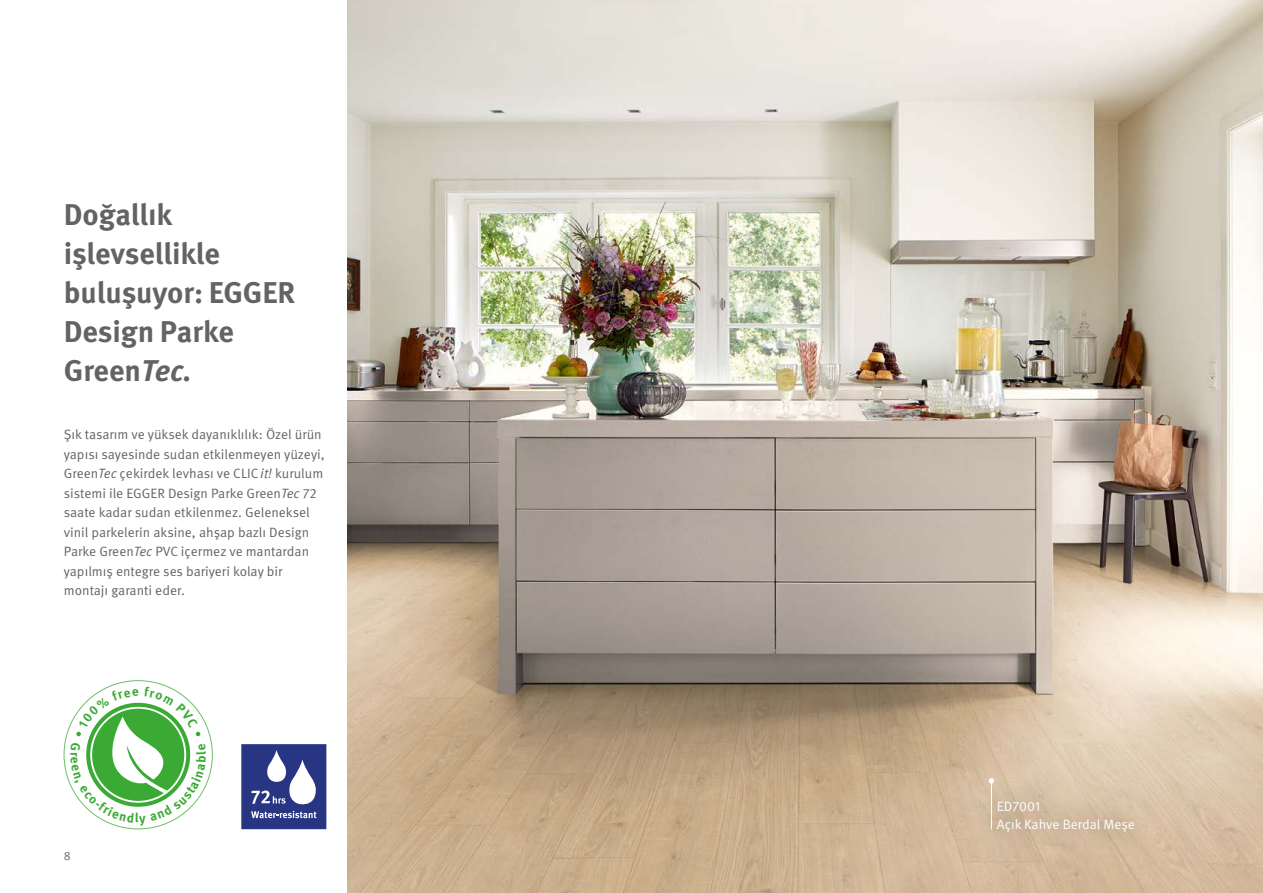
<style>
.page{position:relative;width:1263px;height:893px;background:#fff}
.page>*{position:absolute;margin:0;border:0;box-sizing:border-box;transform-origin:0 0}
.t1{font:700 30px/39px "Meta Pro";letter-spacing:-.005em;color:#646363}
.t2{font:13.5px/19.5px "Meta Pro";color:#646363}
.t3{font:13.5px/18px "Meta Pro";letter-spacing:-.005em;color:#fff}
.t4{font:12px "Meta Pro";color:#646363}
.s1{font-style:italic}
</style>
<div class="page">
<img style="left:348px;top:0;width:915px;height:893px">
<div style="left:975px;top:779px;width:180px;height:73px;background:#000;opacity:.5"></div>
<hr style="left:991px;top:781px;width:1px;height:48px;background:#fff">
<svg style="left:989px;top:778px;width:5px;height:6px"></svg>
<svg style="left:241px;top:744px;width:85px;height:85px"></svg>
<svg style="left:70px;top:687px;width:136px;height:138px"></svg>
<h1 class="t1" style="left:64px;top:193px;width:233px">Doğallık işlevsellikle buluşuyor: EGGER<br>Design Parke<br>Green<span class="s1">Tec.</span></h1>
<p class="t2" style="left:64px;top:425px;width:262px">Şık tasarım ve yüksek dayanıklılık: Özel ürün yapısı sayesinde sudan etkilenmeyen yüzeyi, Green<span class="s1">Tec</span> çekirdek levhası ve CLIC<span class="s1">it!</span> kurulum sistemi ile EGGER Design Parke Green<span class="s1">Tec</span> 72 saate kadar sudan etkilenmez. Geleneksel vinil parkelerin aksine, ahşap bazlı Design Parke Green<span class="s1">Tec</span> PVC içermez ve mantardan yapılmış entegre ses bariyeri kolay bir montajı garanti eder.</p>
<p class="t4" style="left:64px;top:848px;width:8px">8</p>
<p class="t3" style="left:997px;top:798px;width:140px">ED7001<br>Açık Kahve Berdal Meşe</p>
</div>
